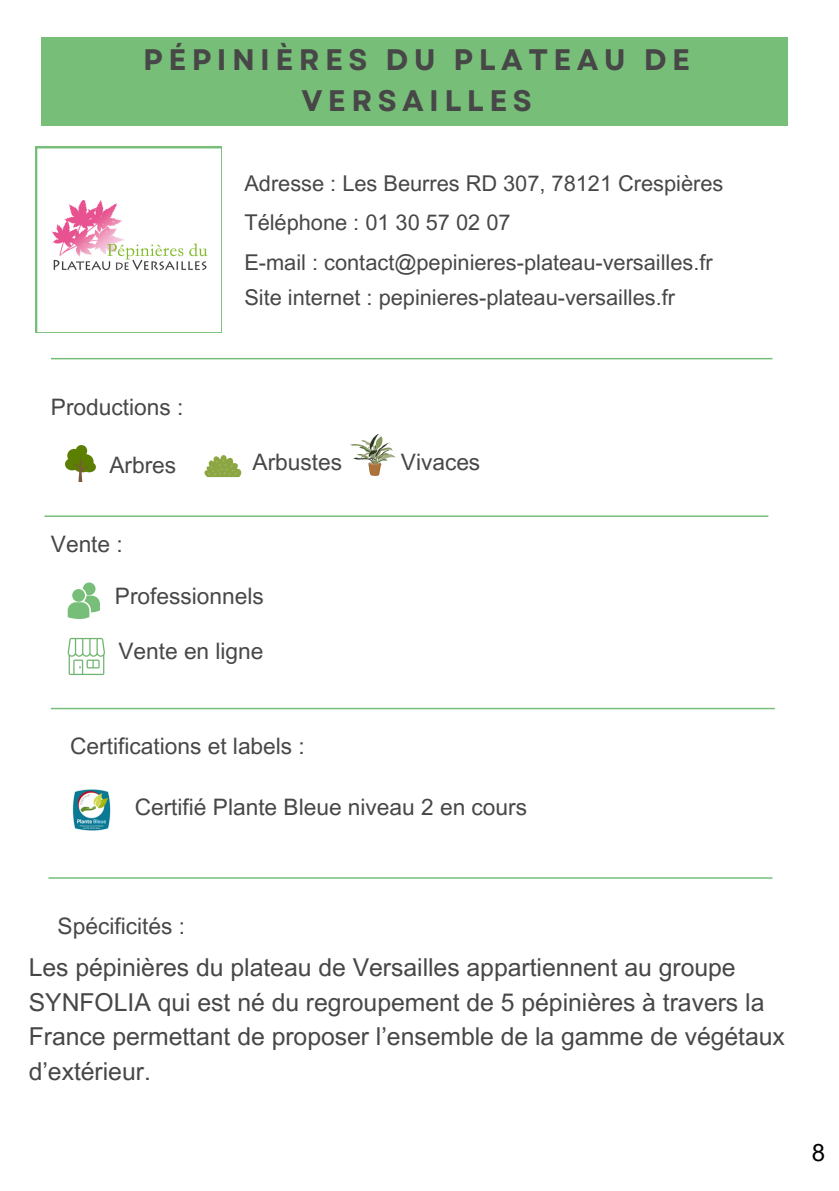
<style>
.page{position:relative;width:839px;height:1191px;background:#fff}
.page>*{position:absolute;margin:0;border:0;box-sizing:border-box;transform-origin:0 0}
.t1{font:700 29.6px/40.4px "Garet";letter-spacing:.185em;color:#474747;text-align:center}
.t2{font:24.6px/34.4px "Arial MT Pro";color:#474747}
.t3{font:24px "Arial MT Pro";color:#000}
.t4{font:22.6px "Arial MT Pro";color:#474747}
.t5{font:21.8px "Arial MT Pro";color:#474747}
</style>
<div class="page">
<div style="left:41px;top:37px;width:746px;height:89px;background:#77bf79"></div>
<hr style="left:51px;top:358px;width:721px;height:1px;background:#77bf79">
<img style="left:72px;top:789px;width:39px;height:42px">
<hr style="left:48px;top:877px;width:724px;height:2px;background:#77bf79">
<hr style="left:44px;top:515px;width:724px;height:2px;background:#77bf79">
<img style="left:65px;top:445px;width:30px;height:36px">
<svg style="left:204px;top:455px;width:37px;height:22px"></svg>
<svg style="left:350px;top:434px;width:45px;height:42px"></svg>
<hr style="left:51px;top:708px;width:723px;height:1px;background:#77bf79">
<svg style="left:68px;top:582px;width:32px;height:36px"></svg>
<svg style="left:68px;top:638px;width:37px;height:37px"></svg>
<svg style="left:36px;top:147px;width:186px;height:186px"></svg>
<img style="left:42px;top:201px;width:175px;height:85px">
<p class="t1" style="left:143px;top:40px;width:548px">PÉPINIÈRES DU PLATEAU DE<br>VERSAILLES</p>
<p class="t5" style="left:244px;top:175px;width:480px">Adresse : Les Beurres RD 307, 78121 Crespières</p>
<p class="t5" style="left:244px;top:214px;width:267px">Téléphone : 01 30 57 02 07</p>
<p class="t5" style="left:244px;top:254px;width:470px">E-mail : contact@pepinieres-plateau-versailles.fr</p>
<p class="t4" style="left:51px;top:399px;width:134px">Productions :</p>
<p class="t4" style="left:109px;top:457px;width:68px">Arbres</p>
<h2 class="t5" style="left:244px;top:289px;width:432px">Site internet : pepinieres-plateau-versailles.fr</h2>
<h2 class="t4" style="left:252px;top:454px;width:91px">Arbustes</h2>
<p class="t4" style="left:401px;top:453px;width:81px">Vivaces</p>
<p class="t4" style="left:51px;top:535px;width:73px">Vente :</p>
<h2 class="t4" style="left:115px;top:587px;width:150px">Professionnels</h2>
<p class="t4" style="left:118px;top:643px;width:147px">Vente en ligne</p>
<h2 class="t4" style="left:70px;top:737px;width:236px">Certifications et labels :</h2>
<p class="t4" style="left:135px;top:798px;width:394px">Certifié Plante Bleue niveau 2 en cours</p>
<h2 class="t4" style="left:58px;top:918px;width:129px">Spécificités :</h2>
<h2 class="t2" style="left:29px;top:954px;width:757px">Les pépinières du plateau de Versailles appartiennent au groupe SYNFOLIA qui est né du regroupement de 5 pépinières à travers la France permettant de proposer l’ensemble de la gamme de végétaux d’extérieur.</h2>
<h2 class="t3" style="left:811px;top:1143px;width:15px">8</h2>
</div>
